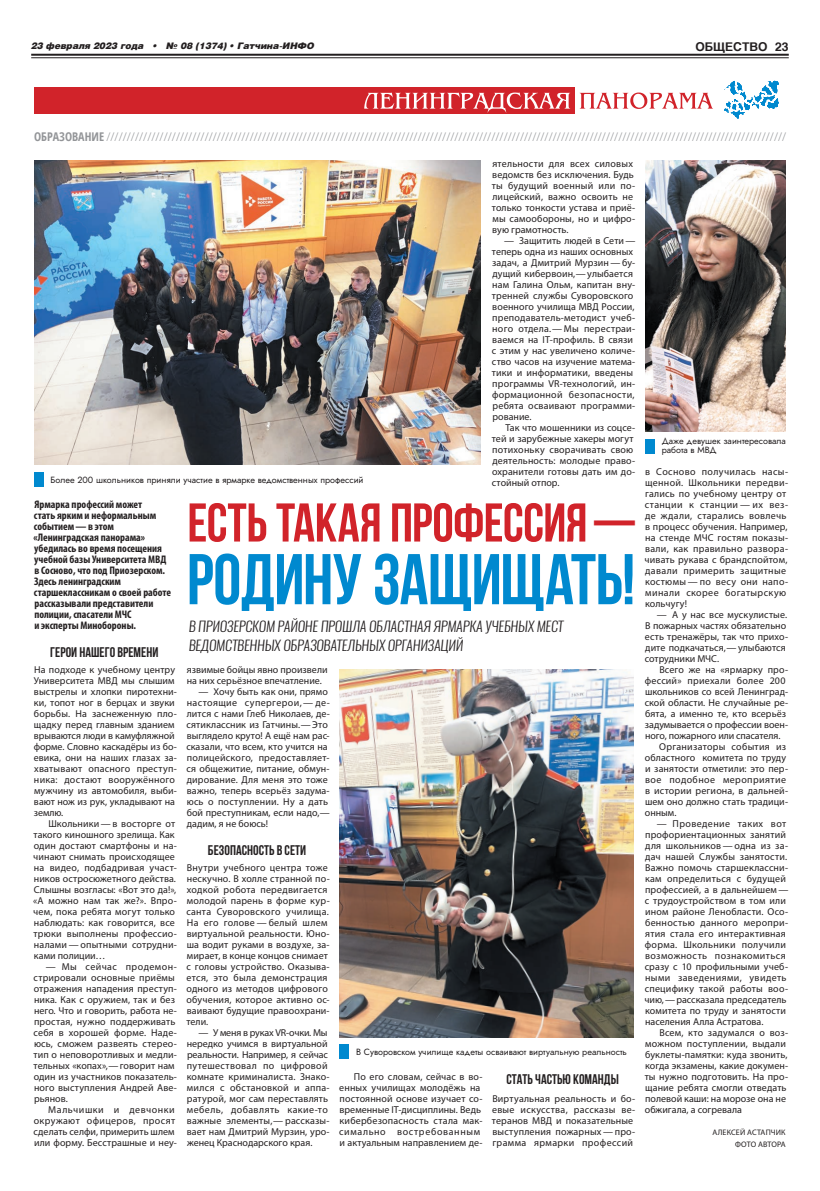
<style>
.page{position:relative;width:820px;height:1191px;background:#fff}
.page>*{position:absolute;margin:0;border:0;box-sizing:border-box;transform-origin:0 0}
.t1{font:700 71.6px "Bebas Neue";letter-spacing:-.01em;color:#0089cf}
.t2{font:700 54.4px "Bebas Neue";letter-spacing:-.01em;color:#d1232a}
.t3{font:italic 300 14px/19px "Oswald";letter-spacing:-.01em;color:#231f20}
.t4{font:700 14px "Bebas Neue";color:#231f20}
.t5{font:300 12px "Open Sans";color:#939598}
.t6{font:700 12px "Helios";color:#231f20}
.t7{font:700 condensed 11px/11px "Myriad Pro";color:#231f20}
.t8{font:10px/11px "Myriad Pro";letter-spacing:.015em;color:#231f20}
.t9{font:10px "Myriad Pro";letter-spacing:-.005em;color:#231f20}
.t10{font:10px "Myriad Pro";letter-spacing:-.01em;color:#231f20}
.t11{font:10px "Myriad Pro";letter-spacing:.04em;color:#231f20}
.t12{font:9px/9px "Jost";color:#231f20}
.t13{font:italic 900 9px "Helios";color:#231f20}
.t14{font:8px/11.8px "Myriad Pro";letter-spacing:.02em;color:#231f20;text-align:right}
.s1{font-family:"Open Sans Condensed";font-weight:700}
</style>
<div class="page">
<hr style="left:31px;top:54px;width:757px;height:2px;background:#231f20">
<hr style="left:31px;top:57px;width:757px;height:1px;background:#231f20">
<div style="left:34px;top:87px;width:540px;height:26px;background:#d1232a"></div>
<svg style="left:364px;top:92px;width:206px;height:21px"></svg>
<svg style="left:579px;top:93px;width:133px;height:16px"></svg>
<svg style="left:724px;top:80px;width:55px;height:39px"></svg>
<div style="left:339px;top:1044px;width:9px;height:14px;background:#0089cf"></div>
<div style="left:34px;top:472px;width:9px;height:14px;background:#0089cf"></div>
<div style="left:645px;top:439px;width:9px;height:14px;background:#0089cf"></div>
<img style="left:34px;top:161px;width:446px;height:303px">
<img style="left:339px;top:669px;width:294px;height:368px">
<img style="left:645px;top:161px;width:140px;height:270px">
<p class="t6" style="left:695px;top:40px;width:74px">ОБЩЕСТВО</p>
<p class="t13" style="left:31px;top:40px;width:284px">23 февраля 2023 года • № 08 (1374) • Гатчина-ИНФО</p>
<p class="t6" style="left:774px;top:40px;width:15px">23</p>
<p class="t5" style="left:34px;top:129px;width:753px"><span class="s1">ОБРАЗОВАНИЕ</span> //////////////////////////////////////////////////////////////////////////////////////////////////////////////////////////////////////////////////////////////////////</p>
<p class="t12" style="left:51px;top:475px;width:314px">Более 200 школьников приняли участие в ярмарке ведомственных профессий</p>
<p class="t8" style="left:491px;top:158px;width:145px">ятельности для всех силовых ведомств без исключения. Будь ты будущий военный или по&shy;лицейский, важно освоить не только тонкости устава и приё&shy;мы самообороны, но и цифро&shy;вую грамотность.</p>
<p class="t8" style="left:491px;top:235px;width:145px;text-indent:12px">— Защитить людей в Сети— теперь одна из наших основных задач, а Дмитрий Мурзин— бу&shy;дущий кибервоин,— улыбается нам Галина Ольм, капитан вну&shy;тренней службы Суворовского военного училища МВД России, преподаватель-методист учеб&shy;ного отдела.— Мы перестраи&shy;ваемся на IT-профиль. В связи с этим у нас увеличено количе&shy;ство часов на изучение матема&shy;тики и информатики, введены программы VR-технологий, ин&shy;формационной безопасности, ребята осваивают программи&shy;рование.</p>
<p class="t8" style="left:491px;top:422px;width:145px;text-indent:14px">Так что мошенники из соцсе&shy;тей и зарубежные хакеры могут потихоньку сворачивать свою деятельность: молодые право&shy;охранители готовы дать им до&shy;стойный отпор.</p>
<p class="t7" style="left:33px;top:499px;width:139px">Ярмарка профессий может<br>стать ярким и неформальным событием— в этом «Ленинградская панорама» убедилась во время посещения учебной базы Университета МВД в Сосново, что под Приозерском.<br>Здесь ленинградским старшеклассникам о своей работе рассказывали представители полиции, спасатели МЧС<br>и эксперты Минобороны.</p>
<h3 class="t4" style="left:50px;top:644px;width:110px">Герои нашего времени</h3>
<p class="t8" style="left:34px;top:664px;width:145px">На подходе к учебному центру<br>Университета МВД мы слышим выстрелы и хлопки пиротехни&shy;ки, топот ног в берцах и звуки борьбы. На заснеженную пло&shy;щадку перед главным зданием врываются люди в камуфляжной форме. Словно каскадёры из бо&shy;евика, они на наших глазах за&shy;хватывают опасного преступ&shy;ника: достают вооружённого мужчину из автомобиля, выби&shy;вают нож из рук, укладывают на землю.</p>
<p class="t8" style="left:33px;top:818px;width:145px;text-indent:15px">Школьники— в восторге от такого киношного зрелища. Как один достают смартфоны и на&shy;чинают снимать происходящее на видео, подбадривая участ&shy;ников остросюжетного действа.<br>Слышны возгласы: «Вот это да!», «А можно нам так же?». Впро&shy;чем, пока ребята могут только наблюдать: как говорится, все трюки выполнены профессио&shy;налами— опытными сотрудни&shy;ками полиции…</p>
<p class="t8" style="left:34px;top:961px;width:145px;text-indent:12px">— Мы сейчас продемон&shy;стрировали основные приёмы отражения нападения преступ&shy;ника. Как с оружием, так и без него. Что и говорить, работа не&shy;простая, нужно поддерживать себя в хорошей форме. Наде&shy;юсь, сможем развеять стерео&shy;тип о неповоротливых и медли&shy;тельных «копах»,— говорит нам один из участников показатель&shy;ного выступления Андрей Аве&shy;рьянов.</p>
<p class="t8" style="left:34px;top:1104px;width:145px;text-indent:15px">Мальчишки и девчонки окружают офицеров, просят сделать селфи, примерить шлем или форму. Бесстрашные и неу-</p>
<h2 class="t2" style="left:187px;top:493px;width:449px">ЕСТЬ ТАКАЯ ПРОФЕССИЯ—</h2>
<h1 class="t1" style="left:187px;top:540px;width:450px">РОДИНУ ЗАЩИЩАТЬ!</h1>
<h3 class="t3" style="left:188px;top:616px;width:376px">В ПРИОЗЕРСКОМ РАЙОНЕ ПРОШЛА ОБЛАСТНАЯ ЯРМАРКА УЧЕБНЫХ МЕСТ<br>ВЕДОМСТВЕННЫХ ОБРАЗОВАТЕЛЬНЫХ ОРГАНИЗАЦИЙ</h3>
<p class="t8" style="left:187px;top:664px;width:142px">язвимые бойцы явно произвели на них серьёзное впечатление.</p>
<p class="t8" style="left:186px;top:686px;width:145px;text-indent:12px">— Хочу быть как они, прямо настоящие супергерои,— де&shy;лится с нами Глеб Николаев, де&shy;сятиклассник из Гатчины.— Это выглядело круто! А ещё нам рас&shy;сказали, что всем, кто учится на полицейского, предоставляет&shy;ся общежитие, питание, обмун&shy;дирование. Для меня это тоже важно, теперь всерьёз задума&shy;юсь о поступлении. Ну а дать бой преступникам, если надо,— дадим, я не боюсь!</p>
<h3 class="t4" style="left:208px;top:842px;width:100px">Безопасность в Сети</h3>
<p class="t8" style="left:186px;top:862px;width:145px">Внутри учебного центра тоже нескучно. В холле странной по&shy;ходкой робота передвигается молодой парень в форме кур&shy;санта Суворовского училища.<br>На его голове — белый шлем виртуальной реальности. Юно&shy;ша водит руками в воздухе, за&shy;мирает, в конце концов снимает с головы устройство. Оказыва&shy;ется, это была демонстрация одного из методов цифрового обучения, которое активно ос&shy;ваивают будущие правоохрани&shy;тели.</p>
<p class="t8" style="left:187px;top:1027px;width:144px;text-indent:12px">— У меня в руках VR-очки. Мы нередко учимся в виртуальной реальности. Например, я сейчас путешествовал по цифровой комнате криминалиста. Знако&shy;мился с обстановкой и аппа&shy;ратурой, мог сам переставлять мебель, добавлять какие-то важные элементы,— рассказы&shy;вает нам Дмитрий Мурзин, уро&shy;женец Краснодарского края.</p>
<p class="t12" style="left:356px;top:1047px;width:272px">В Суворовском училище кадеты осваивают виртуальную реальность</p>
<p class="t8" style="left:339px;top:1071px;width:145px;text-indent:15px">По его словам, сейчас в во&shy;енных училищах молодёжь на постоянной основе изучает со&shy;временные IT-дисциплины. Ведь кибербезопасность стала мак&shy;симально востребованным и актуальным направлением де-</p>
<h3 class="t4" style="left:506px;top:1071px;width:114px">Стать частью команды</h3>
<p class="t8" style="left:491px;top:1093px;width:145px">Виртуальная реальность и бо&shy;евые искусства, рассказы ве&shy;теранов МВД и показательные выступления пожарных— про&shy;грамма ярмарки профессий</p>
<p class="t12" style="left:661px;top:436px;width:126px">Даже девушек заинтересовала работа в МВД</p>
<p class="t8" style="left:644px;top:466px;width:145px">в Сосново получилась насы&shy;щенной. Школьники передви&shy;гались по учебному центру от станции к станции — их вез&shy;де ждали, старались вовлечь в процесс обучения. Например, на стенде МЧС гостям показы&shy;вали, как правильно развора&shy;чивать рукава с брандспойтом, давали примерить защитные костюмы — по весу они напо&shy;минали скорее богатырскую кольчугу!</p>
<p class="t8" style="left:644px;top:609px;width:145px;text-indent:12px">— А у нас все мускулистые.<br>В пожарных частях обязательно есть тренажёры, так что прихо&shy;дите подкачаться,— улыбаются сотрудники МЧС.</p>
<p class="t8" style="left:659px;top:664px;width:130px">Всего же на «ярмарку про-</p>
<p class="t8" style="left:644px;top:675px;width:142px">фессий» приехали более 200</p>
<p class="t9" style="left:645px;top:685px;width:144px">школьников со всей Ленинград-</p>
<p class="t8" style="left:644px;top:697px;width:145px">ской области. Не случайные ре-</p>
<p class="t8" style="left:644px;top:708px;width:142px">бята, а именно те, кто всерьёз</p>
<p class="t9" style="left:644px;top:718px;width:145px">задумывается о профессии воен-</p>
<p class="t10" style="left:645px;top:729px;width:137px">ного, пожарного или спасателя.</p>
<p class="t8" style="left:659px;top:741px;width:128px">Организаторы события из</p>
<p class="t8" style="left:644px;top:752px;width:143px">областного комитета по труду</p>
<p class="t8" style="left:645px;top:763px;width:144px">и занятости отметили: это пер-</p>
<p class="t11" style="left:645px;top:773px;width:142px">вое подобное мероприятие</p>
<p class="t8" style="left:645px;top:785px;width:144px">в истории региона, в дальней-</p>
<p class="t8" style="left:645px;top:796px;width:144px">шем оно должно стать традици-</p>
<p class="t8" style="left:644px;top:807px;width:33px">онным.</p>
<p class="t8" style="left:644px;top:818px;width:145px;text-indent:12px">— Проведение таких вот профориентационных занятий для школьников— одна из за&shy;дач нашей Службы занятости.<br>Важно помочь старшеклассни&shy;кам определиться с будущей профессией, а в дальнейшем— с трудоустройством в том или ином районе Ленобласти. Осо&shy;бенностью данного меропри&shy;ятия стала его интерактивная форма. Школьники получили возможность познакомиться сразу с 10 профильными учеб&shy;ными заведениями, увидеть специфику такой работы воо&shy;чию,— рассказала председатель комитета по труду и занятости населения Алла Астратова.</p>
<p class="t8" style="left:644px;top:1027px;width:145px;text-indent:15px">Всем, кто задумался о воз&shy;можном поступлении, выдали буклеты-памятки: куда звонить, когда экзамены, какие докумен&shy;ты нужно подготовить. На про&shy;щание ребята смогли отведать полевой каши: на морозе она не обжигала, а согревала</p>
<p class="t14" style="left:712px;top:1126px;width:75px">АЛЕКСЕЙ АСТАПЧИК<br>ФОТО АВТОРА</p>
</div>
